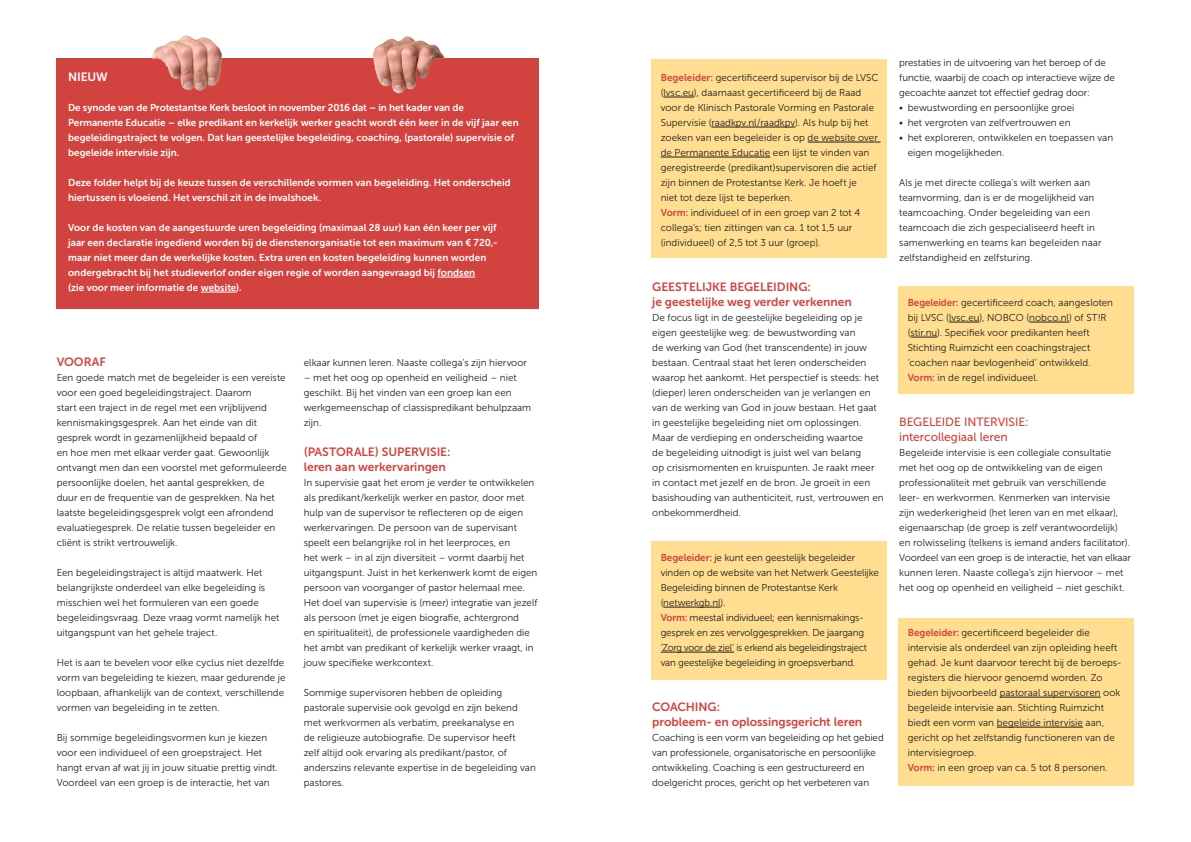
<style>
.page{position:relative;width:1191px;height:842px;background:#fff}
.page>*{position:absolute;margin:0;border:0;box-sizing:border-box;transform-origin:0 0}
.t1{font:12px/15px "Museo Sans 700";letter-spacing:-.005em;color:#d2433f}
.t2{font:12px/15px "Museo Sans 500";letter-spacing:-.005em;color:#d2433f}
.t3{font:12px "Museo Sans 700";letter-spacing:-.01em;color:#fff}
.t4{font:10px/15px "Museo Sans 300";letter-spacing:.005em;color:#231f20}
.t5{font:10px/15px "Museo Sans 700";letter-spacing:.005em;color:#fff}
.t6{font:10px/15px "Museo Sans 300";letter-spacing:-.015em;color:#231f20}
.s1{font-family:"Museo Sans 700";color:#d2433f}
</style>
<div class="page">
<div style="left:898px;top:286px;width:235px;height:108px;background:#ffdd91"></div>
<div style="left:898px;top:618px;width:235px;height:167px;background:#ffdd91"></div>
<div style="left:57px;top:58px;width:482px;height:251px;background:#d2433f"></div>
<div style="left:651px;top:60px;width:236px;height:198px;background:#ffdd91"></div>
<div style="left:651px;top:541px;width:236px;height:139px;background:#ffdd91"></div>
<hr style="left:663px;top:97px;width:31px;height:1px;background:#231f20">
<hr style="left:711px;top:127px;width:84px;height:1px;background:#231f20">
<hr style="left:807px;top:142px;width:73px;height:1px;background:#231f20">
<hr style="left:660px;top:157px;width:110px;height:1px;background:#231f20">
<hr style="left:663px;top:607px;width:57px;height:1px;background:#231f20">
<hr style="left:660px;top:652px;width:74px;height:1px;background:#231f20">
<hr style="left:949px;top:322px;width:30px;height:1px;background:#231f20">
<hr style="left:1029px;top:322px;width:40px;height:1px;background:#231f20">
<svg style="left:910px;top:337px;width:27px;height:1px"></svg>
<hr style="left:999px;top:697px;width:101px;height:1px;background:#231f20">
<hr style="left:996px;top:727px;width:87px;height:1px;background:#231f20">
<hr style="left:437px;top:277px;width:38px;height:1px;background:#fff">
<hr style="left:201px;top:292px;width:35px;height:1px;background:#fff">
<img style="left:151px;top:35px;width:71px;height:56px">
<img style="left:373px;top:36px;width:72px;height:58px">
<p class="t3" style="left:68px;top:70px;width:41px">NIEUW</p>
<p class="t5" style="left:68px;top:100px;width:452px">De synode van de Protestantse Kerk besloot in november 2016 dat – in het kader van de Permanente Educatie – elke predikant en kerkelijk werker geacht wordt één keer in de vijf jaar een begeleidingstraject te volgen. Dat kan geestelijke begeleiding, coaching, (pastorale) supervisie of begeleide intervisie zijn.</p>
<p class="t5" style="left:68px;top:175px;width:444px">Deze folder helpt bij de keuze tussen de verschillende vormen van begeleiding. Het onderscheid hiertussen is vloeiend. Het verschil zit in de invalshoek.</p>
<p class="t5" style="left:68px;top:220px;width:431px">Voor de kosten van de aangestuurde uren begeleiding (maximaal 28 uur) kan één keer per vijf jaar een declaratie ingediend worden bij de dienstenorganisatie tot een maximum van € 720,- maar niet meer dan de werkelijke kosten. Extra uren en kosten begeleiding kunnen worden ondergebracht bij het studieverlof onder eigen regie of worden aangevraagd bij fondsen<br>(zie voor meer informatie de website).</p>
<p class="t1" style="left:57px;top:354px;width:51px">VOORAF</p>
<p class="t4" style="left:57px;top:370px;width:232px">Een goede match met de begeleider is een vereiste voor een goed begeleidingstraject. Daarom<br>start een traject in de regel met een vrijblijvend kennismakingsgesprek. Aan het einde van dit gesprek wordt in gezamenlijkheid bepaald of<br>en hoe men met elkaar verder gaat. Gewoonlijk ontvangt men dan een voorstel met geformuleerde persoonlijke doelen, het aantal gesprekken, de duur en de frequentie van de gesprekken. Na het laatste begeleidingsgesprek volgt een afrondend evaluatiegesprek. De relatie tussen begeleider en cliënt is strikt vertrouwelijk.</p>
<p class="t4" style="left:57px;top:565px;width:224px">Een begeleidingstraject is altijd maatwerk. Het belangrijkste onderdeel van elke begeleiding is misschien wel het formuleren van een goede begeleidingsvraag. Deze vraag vormt namelijk het uitgangspunt van het gehele traject.</p>
<p class="t4" style="left:57px;top:655px;width:230px">Het is aan te bevelen voor elke cyclus niet dezelfde vorm van begeleiding te kiezen, maar gedurende je loopbaan, afhankelijk van de context, verschillende vormen van begeleiding in te zetten.</p>
<p class="t4" style="left:57px;top:730px;width:223px">Bij sommige begeleidingsvormen kun je kiezen voor een individueel of een groepstraject. Het hangt ervan af wat jij in jouw situatie prettig vindt.<br>Voordeel van een groep is de interactie, het van</p>
<p class="t4" style="left:304px;top:355px;width:225px">elkaar kunnen leren. Naaste collega’s zijn hiervoor</p>
<p class="t4" style="left:304px;top:370px;width:229px">– met het oog op openheid en veiligheid – niet geschikt. Bij het vinden van een groep kan een werkgemeenschap of classispredikant behulpzaam zijn.</p>
<p class="t1" style="left:304px;top:444px;width:148px">(PASTORALE) SUPERVISIE: leren aan werkervaringen</p>
<p class="t4" style="left:304px;top:475px;width:235px">In supervisie gaat het erom je verder te ontwikkelen als predikant/kerkelijk werker en pastor, door met hulp van de supervisor te reflecteren op de eigen werkervaringen. De persoon van de supervisant speelt een belangrijke rol in het leerproces, en<br>het werk – in al zijn diversiteit – vormt daarbij het uitgangspunt. Juist in het kerkenwerk komt de eigen persoon van voorganger of pastor helemaal mee.<br>Het doel van supervisie is (meer) integratie van jezelf als persoon (met je eigen biografie, achtergrond<br>en spiritualiteit), de professionele vaardigheden die het ambt van predikant of kerkelijk werker vraagt, in jouw specifieke werkcontext.</p>
<p class="t4" style="left:304px;top:685px;width:234px">Sommige supervisoren hebben de opleiding pastorale supervisie ook gevolgd en zijn bekend met werkvormen als verbatim, preekanalyse en<br>de religieuze autobiografie. De supervisor heeft<br>zelf altijd ook ervaring als predikant/pastor, of anderszins relevante expertise in de begeleiding van pastores.</p>
<p class="t4" style="left:660px;top:70px;width:219px"><span class="s1">Begeleider:</span> gecertificeerd supervisor bij de LVSC (lvsc.eu), daarnaast gecertificeerd bij de Raad voor de Klinisch Pastorale Vorming en Pastorale Supervisie (raadkpv.nl/raadkpv). Als hulp bij het zoeken van een begeleider is op de website over de Permanente Educatie een lijst te vinden van geregistreerde (predikant)supervisoren die actief zijn binnen de Protestantse Kerk. Je hoeft je<br>niet tot deze lijst te beperken.<br><span class="s1">Vorm:</span> individueel of in een groep van 2 tot 4 collega’s; tien zittingen van ca. 1 tot 1,5 uur (individueel) of 2,5 tot 3 uur (groep).</p>
<p class="t1" style="left:652px;top:279px;width:201px">GEESTELIJKE BEGELEIDING:<br>je geestelijke weg verder verkennen</p>
<p class="t4" style="left:652px;top:310px;width:233px">De focus ligt in de geestelijke begeleiding op je eigen geestelijke weg: de bewustwording van<br>de werking van God (het transcendente) in jouw bestaan. Centraal staat het leren onderscheiden waarop het aankomt. Het perspectief is steeds: het (dieper) leren onderscheiden van je verlangen en van de werking van God in jouw bestaan. Het gaat in geestelijke begeleiding niet om oplossingen.<br>Maar de verdieping en onderscheiding waartoe<br>de begeleiding uitnodigt is juist wel van belang<br>op crisismomenten en kruispunten. Je raakt meer in contact met jezelf en de bron. Je groeit in een basishouding van authenticiteit, rust, vertrouwen en onbekommerdheid.</p>
<p class="t6" style="left:660px;top:550px;width:220px"><span class="s1">Begeleider:</span> je kunt een geestelijk begeleider vinden op de website van het Netwerk Geestelijke Begeleiding binnen de Protestantse Kerk (netwerkgb.nl).<br><span class="s1">Vorm:</span> meestal individueel; een kennismakings&shy;gesprek en zes vervolggesprekken. De jaargang ‘Zorg voor de ziel’ is erkend als begeleidingstraject van geestelijke begeleiding in groepsverband.</p>
<p class="t1" style="left:652px;top:699px;width:212px">COACHING:<br>probleem- en oplossingsgericht leren</p>
<p class="t4" style="left:652px;top:730px;width:233px">Coaching is een vorm van begeleiding op het gebied van professionele, organisatorische en persoonlijke ontwikkeling. Coaching is een gestructureerd en doelgericht proces, gericht op het verbeteren van</p>
<p class="t4" style="left:899px;top:55px;width:217px">prestaties in de uitvoering van het beroep of de functie, waarbij de coach op interactieve wijze de gecoachte aanzet tot effectief gedrag door:</p>
<p class="t4" style="left:899px;top:100px;width:177px">• bewustwording en persoonlijke groei</p>
<p class="t4" style="left:899px;top:115px;width:173px">• het vergroten van zelfvertrouwen en</p>
<p class="t4" style="left:907px;top:130px;width:207px;text-indent:-9px">• het exploreren, ontwikkelen en toepassen van eigen mogelijkheden.</p>
<p class="t4" style="left:899px;top:175px;width:204px">Als je met directe collega’s wilt werken aan teamvorming, dan is er de mogelijkheid van teamcoaching. Onder begeleiding van een teamcoach die zich gespecialiseerd heeft in samenwerking en teams kan begeleiden naar zelfstandigheid en zelfsturing.</p>
<p class="t4" style="left:907px;top:295px;width:207px"><span class="s1">Begeleider:</span> gecertificeerd coach, aangesloten bij LVSC (lvsc.eu), NOBCO (nobco.nl) of ST!R (stir.nu). Specifiek voor predikanten heeft Stichting Ruimzicht een coachingstraject ‘coachen naar bevlogenheid’ ontwikkeld.<br><span class="s1">Vorm:</span> in de regel individueel.</p>
<p class="t2" style="left:899px;top:414px;width:131px">BEGELEIDE INTERVISIE: intercollegiaal leren</p>
<p class="t4" style="left:899px;top:445px;width:233px">Begeleide intervisie is een collegiale consultatie met het oog op de ontwikkeling van de eigen professionaliteit met gebruik van verschillende<br>leer- en werkvormen. Kenmerken van intervisie<br>zijn wederkerigheid (het leren van en met elkaar), eigenaarschap (de groep is zelf verantwoordelijk) en rolwisseling (telkens is iemand anders facilitator).<br>Voordeel van een groep is de interactie, het van elkaar kunnen leren. Naaste collega’s zijn hiervoor – met het oog op openheid en veiligheid – niet geschikt.</p>
<p class="t4" style="left:907px;top:625px;width:215px"><span class="s1">Begeleider:</span> gecertificeerd begeleider die intervisie als onderdeel van zijn opleiding heeft gehad. Je kunt daarvoor terecht bij de beroeps&shy;registers die hiervoor genoemd worden. Zo bieden bijvoorbeeld pastoraal supervisoren ook begeleide intervisie aan. Stichting Ruimzicht biedt een vorm van begeleide intervisie aan, gericht op het zelfstandig functioneren van de intervisiegroep.<br><span class="s1">Vorm:</span> in een groep van ca. 5 tot 8 personen.</p>
</div>
